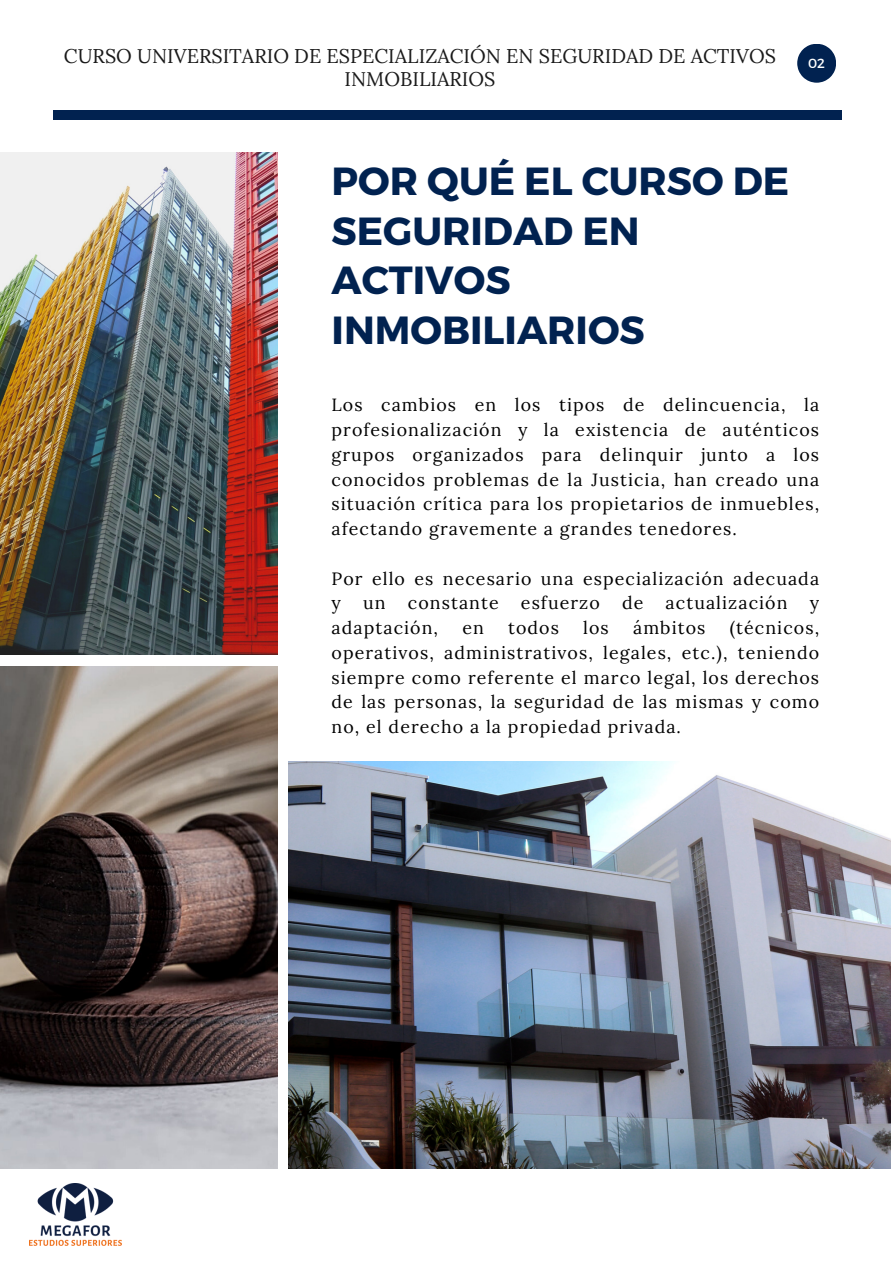
<style>
.page{position:relative;width:893px;height:1264px;background:#fff}
.page>*{position:absolute;margin:0;border:0;box-sizing:border-box;transform-origin:0 0}
.t1{font:700 39.15px/49.5px "Montserrat";color:#012250}
.t2{font:19.8px/23.5px "Lora";color:#191919;text-align:center}
.t3{font:17.7px/24.8px "Lora";letter-spacing:.06em;color:#000;text-align:justify}
.t4{font:13.2px "Montserrat";color:#fff}
</style>
<div class="page">
<div style="left:53px;top:111px;width:788px;height:8px;background:#012250"></div>
<img style="left:0;top:152px;width:278px;height:503px">
<img style="left:0;top:666px;width:278px;height:502px">
<img style="left:288px;top:761px;width:602px;height:407px">
<img style="left:29px;top:1183px;width:93px;height:62px">
<svg style="left:797px;top:44px;width:39px;height:39px"></svg>
<p class="t2" style="left:64px;top:44px;width:713px">CURSO UNIVERSITARIO DE ESPECIALIZACIÓN EN SEGURIDAD DE ACTIVOS<br>INMOBILIARIOS</p>
<p class="t4" style="left:808px;top:54px;width:18px">02</p>
<p class="t4" style="left:808px;top:57px;width:18px">02</p>
<p class="t1" style="left:331px;top:154px;width:459px">POR QUÉ EL CURSO DE<br>SEGURIDAD EN<br>ACTIVOS<br>INMOBILIARIOS</p>
<p class="t3" style="left:331px;top:392px;width:489px">Los cambios en los tipos de delincuencia, la profesionalización y la existencia de auténticos grupos organizados para delinquir junto a los conocidos problemas de la Justicia, han creado una situación crítica para los propietarios de inmuebles, afectando gravemente a grandes tenedores.</p>
<p class="t3" style="left:331px;top:565px;width:489px">Por ello es necesario una especialización adecuada y</p>
<p class="t3" style="left:363px;top:590px;width:24px">un</p>
<p class="t3" style="left:408px;top:590px;width:92px">constante</p>
<p class="t3" style="left:521px;top:590px;width:80px">esfuerzo</p>
<p class="t3" style="left:622px;top:590px;width:23px">de</p>
<p class="t3" style="left:665px;top:590px;width:123px">actualización</p>
<p class="t3" style="left:809px;top:590px;width:11px">y</p>
<p class="t3" style="left:331px;top:615px;width:108px">adaptación,</p>
<p class="t3" style="left:462px;top:615px;width:23px">en</p>
<p class="t3" style="left:508px;top:615px;width:52px">todos</p>
<p class="t3" style="left:583px;top:615px;width:27px">los</p>
<p class="t3" style="left:633px;top:615px;width:74px">ámbitos</p>
<p class="t3" style="left:331px;top:615px;width:489px;text-indent:398px">(técnicos, operativos, administrativos, legales, etc.), teniendo siempre como referente el marco legal, los derechos de las personas, la seguridad de las mismas y como no, el derecho a la propiedad privada.</p>
</div>
